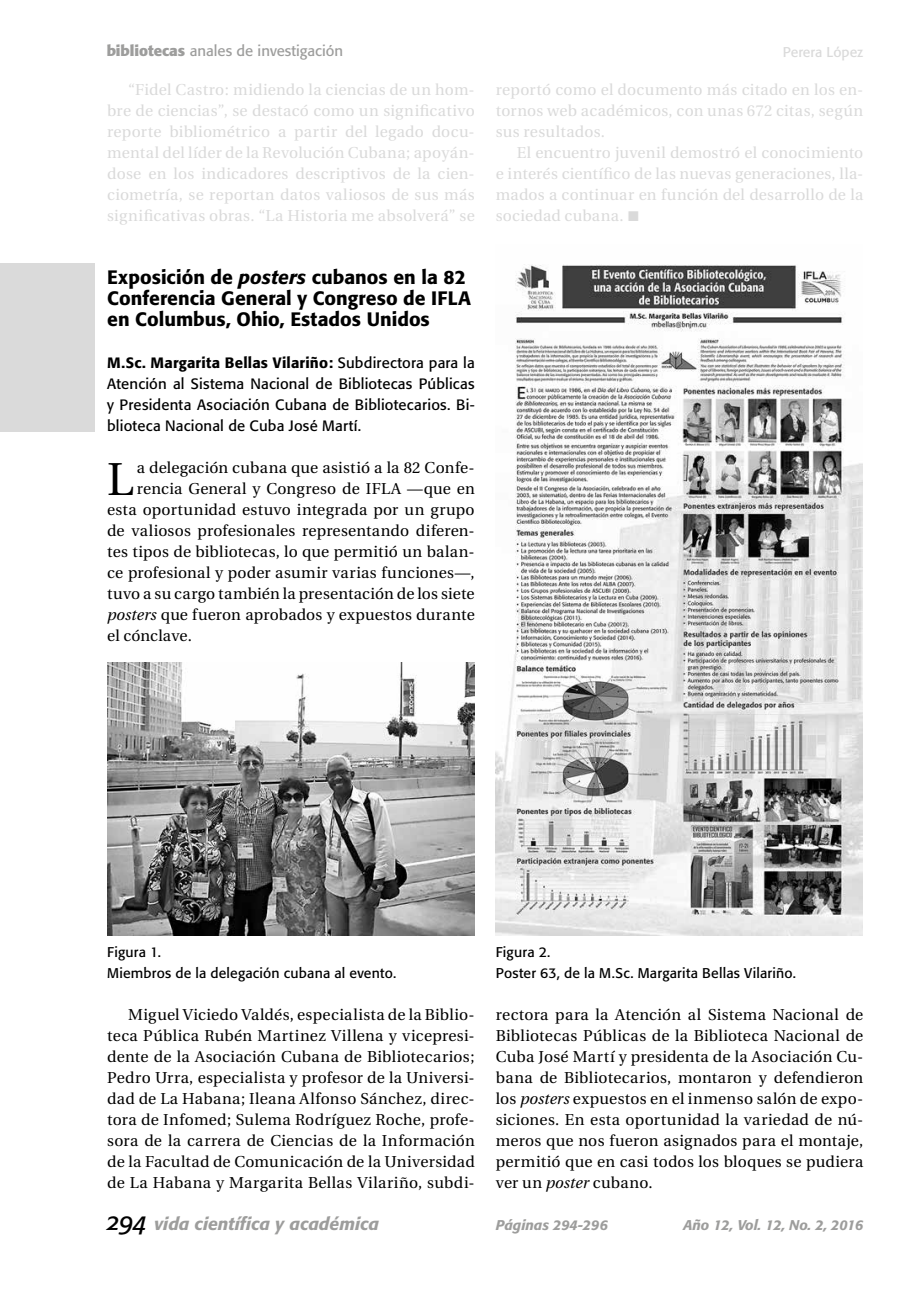
<style>
.page{position:relative;width:913px;height:1290px;background:#fff}
.page>*{position:absolute;margin:0;border:0;box-sizing:border-box;transform-origin:0 0}
.t1{font:46.02px "Utopia";color:#000}
.t2{font:500 19.25px/21px "Formata";color:#000}
.t3{font:italic 500 17.5px "Formata";color:#9d9d9c}
.t4{font:15.75px/21px "Utopia";letter-spacing:.015em;color:#000;text-align:justify}
.t5{font:15.75px/21px "Utopia";letter-spacing:.02em;color:#dadada;text-align:justify}
.t6{font:14.88px/21px "Formata";letter-spacing:.01em;color:#000;text-align:justify}
.t7{font:14.88px "Formata";color:#9d9d9c}
.t8{font:14px/21px "Formata";letter-spacing:.015em;color:#000}
.t9{font:italic 500 14px "Formata";color:#9d9d9c}
.t10{font:14px "Formata";color:#dadada}
.s1{font-weight:700}
.s2{font-family:"Times New Roman";font-weight:700;font-size:21px}
.s3{font-style:italic}
.s4{font-weight:500}
</style>
<div class="page">
<img style="left:496px;top:264px;width:367px;height:671px">
<div style="left:0;top:263px;width:94px;height:168px;background:#dadada"></div>
<img style="left:107px;top:662px;width:367px;height:273px">
<p class="t7" style="left:107px;top:42px;width:238px"><span class="s1">bibliotecas</span> anales de investigación</p>
<p class="t10" style="left:783px;top:43px;width:82px">Perera López</p>
<p class="t5" style="left:107px;top:80px;width:369px;text-indent:21px">“Fidel Castro: midiendo la ciencias de un hom&shy;bre de ciencias”, se destacó como un significativo reporte bibliométrico a partir del legado docu&shy;mental del líder de la Revolución Cubana; apoyán&shy;dose en los indicadores descriptivos de la cien&shy;ciometría, se reportan datos valiosos de sus más significativas obras. “La Historia me absolverá” se</p>
<p class="t5" style="left:496px;top:80px;width:369px">reportó como el documento más citado en los en&shy;tornos web académicos, con unas 672 citas, según sus resultados.</p>
<p class="t5" style="left:496px;top:143px;width:369px;text-indent:21px">El encuentro juvenil demostró el conocimiento e interés científico de las nuevas generaciones, lla&shy;mados a continuar en función del desarrollo de la sociedad cubana. <span class="s2">■</span></p>
<p class="t2" style="left:107px;top:267px;width:365px">Exposición de <span class="s3">posters</span> cubanos en la 82<br>Conferencia General y Congreso de IFLA en Columbus, Ohio, Estados Unidos</p>
<p class="t6" style="left:107px;top:353px;width:369px"><span class="s4">M.Sc. Margarita Bellas Vilariño:</span> Subdirectora para la Atención al Sistema Nacional de Bibliotecas Públicas y Presidenta Asociación Cubana de Bibliotecarios. Bi&shy;blioteca Nacional de Cuba José Martí.</p>
<h1 class="t1" style="left:107px;top:453px;width:28px">L</h1>
<p class="t4" style="left:137px;top:458px;width:339px">a delegación cubana que asistió a la 82 Confe-</p>
<p class="t4" style="left:137px;top:479px;width:339px">rencia General y Congreso de IFLA —que en</p>
<p class="t4" style="left:107px;top:500px;width:369px">esta oportunidad estuvo integrada por un grupo</p>
<p class="t4" style="left:107px;top:521px;width:369px">de valiosos profesionales representando diferen-</p>
<p class="t4" style="left:107px;top:542px;width:369px">tes tipos de bibliotecas, lo que permitió un balan-</p>
<p class="t4" style="left:107px;top:563px;width:369px">ce profesional y poder asumir varias funciones—,</p>
<p class="t4" style="left:107px;top:584px;width:369px">tuvo a su cargo también la presentación de los siete</p>
<p class="t4" style="left:107px;top:605px;width:369px"><span class="s3">posters</span> que fueron aprobados y expuestos durante</p>
<p class="t4" style="left:107px;top:626px;width:86px">el cónclave.</p>
<p class="t8" style="left:107px;top:941px;width:291px">Figura 1.<br>Miembros de la delegación cubana al evento.</p>
<p class="t4" style="left:107px;top:1004px;width:369px;text-indent:21px">Miguel Viciedo Valdés, especialista de la Biblio&shy;teca Pública Rubén Martinez Villena y vicepresi&shy;dente de la Asociación Cubana de Bibliotecarios; Pedro Urra, especialista y profesor de la Universi&shy;dad de La Habana; Ileana Alfonso Sánchez, direc&shy;tora de Infomed; Sulema Rodríguez Roche, profe&shy;sora de la carrera de Ciencias de la Información de la Facultad de Comunicación de la Universidad de La Habana y Margarita Bellas Vilariño, subdi-</p>
<p class="t8" style="left:496px;top:941px;width:302px">Figura 2.<br>Poster 63, de la M.Sc. Margarita Bellas Vilariño.</p>
<p class="t4" style="left:496px;top:1004px;width:369px">rectora para la Atención al Sistema Nacional de Bibliotecas Públicas de la Biblioteca Nacional de Cuba José Martí y presidenta de la Asociación Cu&shy;bana de Bibliotecarios, montaron y defendieron los <span class="s3">posters</span> expuestos en el inmenso salón de expo&shy;siciones. En esta oportunidad la variedad de nú&shy;meros que nos fueron asignados para el montaje, permitió que en casi todos los bloques se pudiera ver un <span class="s3">poster</span> cubano.</p>
<p class="t3" style="left:154px;top:1213px;width:226px">vida científica y académica</p>
<p class="t9" style="left:683px;top:1216px;width:181px">Año 12, Vol. 12, No. 2, 2016</p>
<p class="t9" style="left:496px;top:1216px;width:114px">Páginas 294-296</p>
</div>
